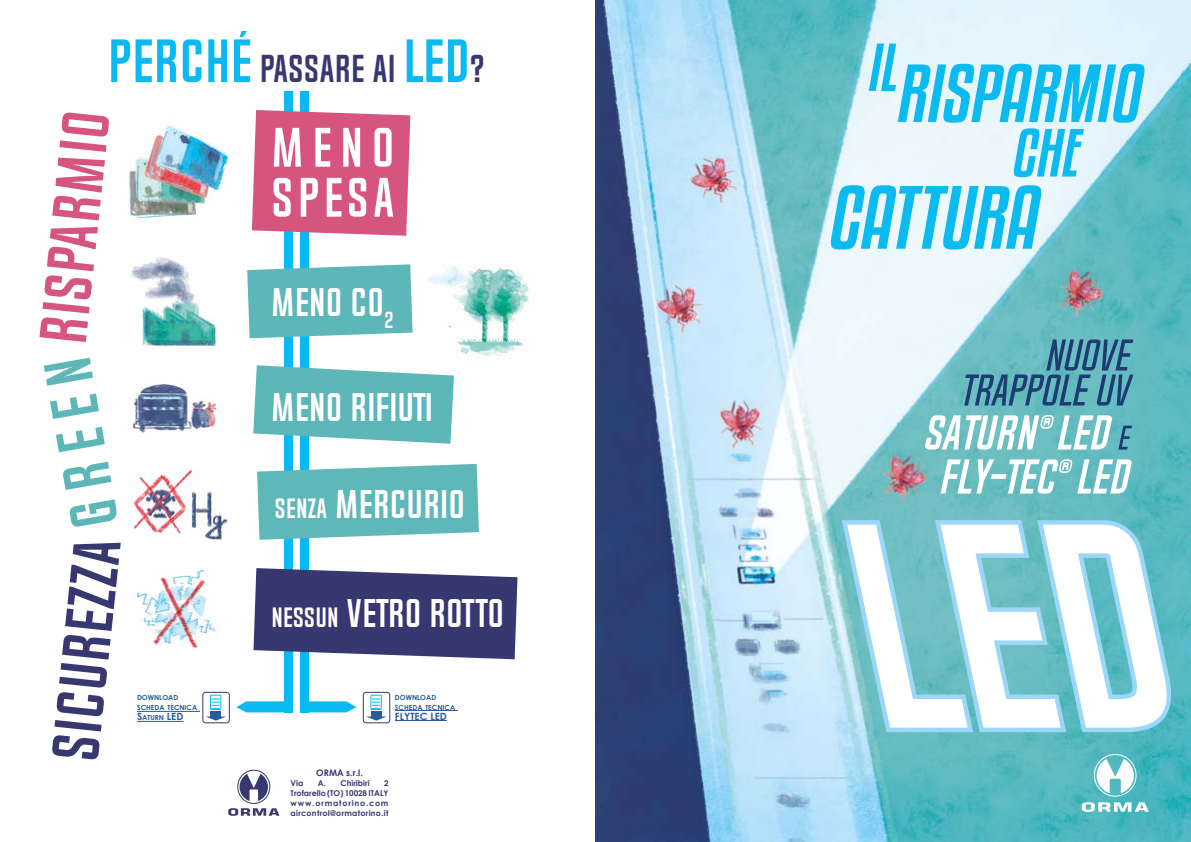
<style>
.page{position:relative;width:1191px;height:842px;background:#fff}
.page>*{position:absolute;margin:0;border:0;box-sizing:border-box;transform-origin:0 0}
.t1{font:700 60px "Chosence";color:#373870}
.t2{font:700 60px "Chosence";color:#d5557f}
.t3{font:700 60px "Chosence";color:#5db7b9}
.t4{font:700 50px/50px "Chosence";letter-spacing:.075em;color:#fff}
.t5{font:700 36px "Chosence";color:#fff}
.t6{font:700 35px "Chosence";color:#373870}
.t7{font:700 10px "Century Gothic";color:#275b9b}
.t8{font:700 9px "Century Gothic";color:#373870}
.t9{font:700 8px/10px "Century Gothic";letter-spacing:.035em;color:#373870;text-align:justify}
.t10{font:700 8px "Century Gothic";color:#373870}
.t11{font:700 7px/10px "Century Gothic";color:#275b9b}
.s1{font-size:55px;color:#0ab8f2}
.s2{font-size:25.2px}
.s3{font-size:10px}
</style>
<div class="page">
<div style="left:300px;top:91px;width:8px;height:621px;background:#0ab8f2"></div>
<div style="left:284px;top:91px;width:9px;height:621px;background:#0ab8f2"></div>
<img style="left:595px;top:0;width:596px;height:842px">
<svg style="left:252px;top:110px;width:158px;height:126px;background:#d65f87"></svg>
<svg style="left:247px;top:264px;width:165px;height:74px;background:#69bcbf"></svg>
<svg style="left:253px;top:365px;width:201px;height:79px;background:#72c1c3"></svg>
<svg style="left:257px;top:464px;width:222px;height:76px;background:#6ebebf"></svg>
<svg style="left:253px;top:568px;width:264px;height:91px;background:#4c4e80"></svg>
<svg style="left:236px;top:701px;width:48px;height:11px"></svg>
<svg style="left:308px;top:701px;width:48px;height:11px"></svg>
<svg style="left:964px;top:339px;width:169px;height:67px;background:#5196a9"></svg>
<svg style="left:925px;top:415px;width:187px;height:35px"></svg>
<svg style="left:1118px;top:426px;width:14px;height:24px"></svg>
<svg style="left:940px;top:459px;width:191px;height:35px"></svg>
<svg style="left:868px;top:44px;width:276px;height:133px;background:#a1e1f6"></svg>
<svg style="left:831px;top:185px;width:210px;height:65px;background:#72d6f5"></svg>
<svg style="left:841px;top:520px;width:330px;height:212px"></svg>
<svg style="left:1096px;top:759px;width:37px;height:34px"></svg>
<div style="left:1093px;top:754px;width:43px;height:43px;border:1px solid #fff;border-radius:50%"></div>
<svg style="left:1081px;top:802px;width:67px;height:10px"></svg>
<img style="left:131px;top:257px;width:85px;height:90px">
<img style="left:428px;top:265px;width:101px;height:92px">
<img style="left:133px;top:469px;width:95px;height:72px">
<img style="left:126px;top:124px;width:103px;height:98px">
<img style="left:127px;top:384px;width:91px;height:49px">
<img style="left:131px;top:567px;width:86px;height:82px">
<hr style="left:137px;top:711px;width:63px;height:1px;background:#275b9b">
<hr style="left:137px;top:721px;width:46px;height:1px;background:#275b9b">
<hr style="left:395px;top:710px;width:63px;height:1px;background:#275b9b">
<hr style="left:395px;top:720px;width:52px;height:1px;background:#275b9b">
<svg style="left:239px;top:774px;width:29px;height:27px"></svg>
<div style="left:237px;top:770px;width:33px;height:34px;border:1px solid #373870;border-radius:50%"></div>
<svg style="left:228px;top:808px;width:51px;height:8px"></svg>
<div style="left:202px;top:692px;width:28px;height:31px;border:1px solid #373870;border-radius:3px"></div>
<div style="left:210px;top:711px;width:11px;height:6px;background:#275b9b"></div>
<svg style="left:206px;top:716px;width:20px;height:5px"></svg>
<div style="left:210px;top:695px;width:11px;height:15px;border:1px solid #0ab8f2"></div>
<svg style="left:211px;top:699px;width:9px;height:10px"></svg>
<div style="left:363px;top:692px;width:27px;height:31px;border:1px solid #373870;border-radius:3px"></div>
<div style="left:371px;top:711px;width:10px;height:6px;background:#275b9b"></div>
<svg style="left:366px;top:716px;width:20px;height:5px"></svg>
<div style="left:371px;top:695px;width:10px;height:15px;border:1px solid #0ab8f2"></div>
<svg style="left:372px;top:699px;width:8px;height:10px"></svg>
<h3 class="t6" style="left:108px;top:50px;width:378px"><span class="s1">PERCHÉ</span> PASSARE AI <span class="s1">LED</span>?</h3>
<h1 class="t2" style="left:30px;top:340px;width:235px;rotate:-84deg">RISPARMIO</h1>
<h1 class="t3" style="left:64px;top:533px;width:173px;rotate:-100deg">GREEN</h1>
<h1 class="t1" style="left:42px;top:756px;width:224px;rotate:-84deg">SICUREZZA</h1>
<h2 class="t4" style="left:271px;top:123px;width:125px">MENO<br>SPESA</h2>
<h3 class="t5" style="left:271px;top:283px;width:124px">MENO CO<sub>2</sub></h3>
<h3 class="t5" style="left:271px;top:387px;width:163px">MENO RIFIUTI</h3>
<h3 class="t5" style="left:275px;top:485px;width:192px"><span class="s2">SENZA</span> MERCURIO</h3>
<h3 class="t5" style="left:271px;top:594px;width:234px"><span class="s2">NESSUN</span> VETRO ROTTO</h3>
<p class="t11" style="left:137px;top:693px;width:62px">DOWNLOAD<br>SCHEDA TECNICA<br><span class="s3">S</span>ATURN <span class="s3">LED</span></p>
<p class="t11" style="left:395px;top:692px;width:62px">DOWNLOAD<br>SCHEDA TECNICA</p>
<p class="t7" style="left:395px;top:708px;width:53px">FLYTEC LED</p>
<p class="t8" style="left:316px;top:766px;width:48px">ORMA s.r.l.</p>
<p class="t9" style="left:291px;top:777px;width:14px">Via</p>
<p class="t10" style="left:318px;top:777px;width:53px">A. Chiribiri</p>
<p class="t9" style="left:291px;top:777px;width:99px;text-indent:93px">2<br>Trofarello (TO) 10028 ITALY www.ormatorino.com aircontrol@ormatorino.it</p>
</div>
